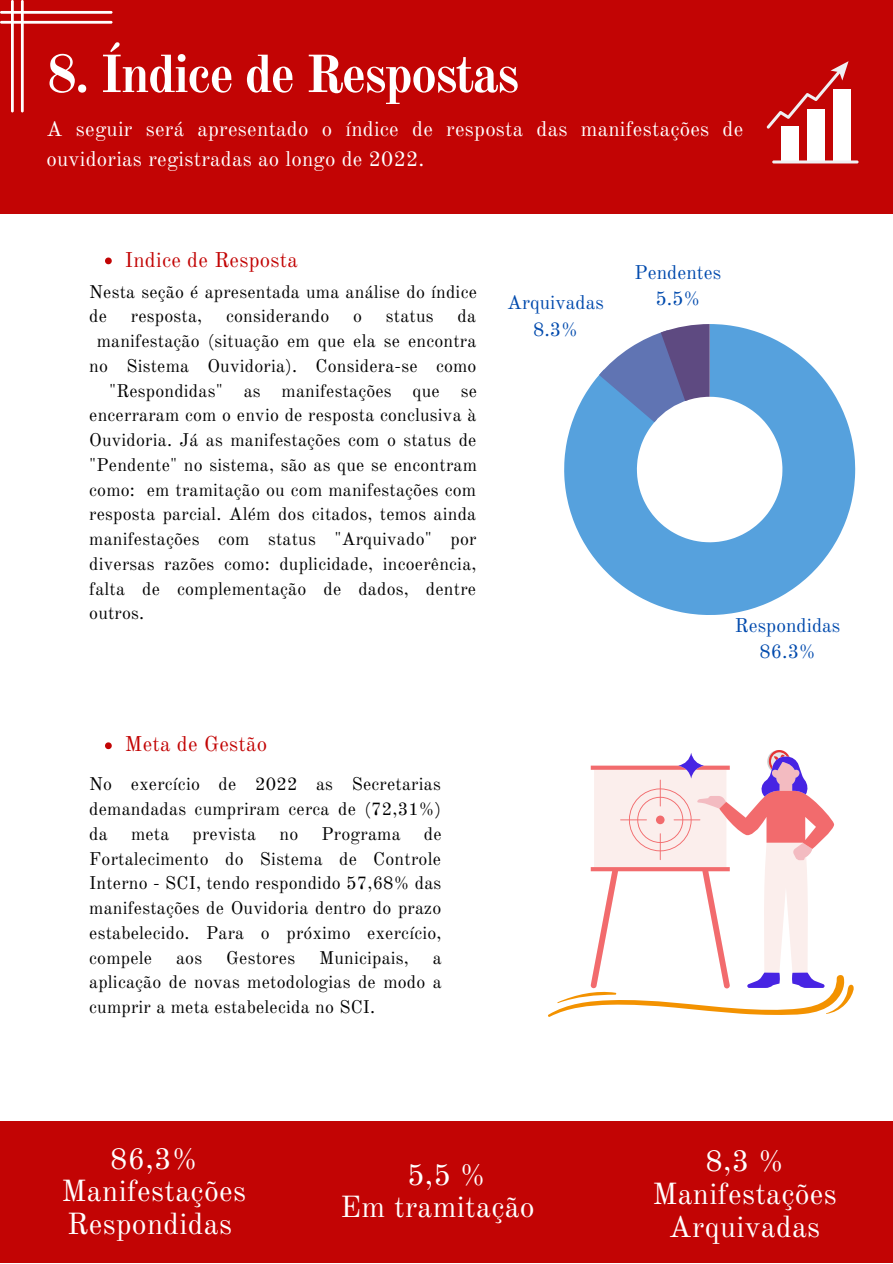
<style>
.page{position:relative;width:893px;height:1264px;background:#fff}
.page>*{position:absolute;margin:0;border:0;box-sizing:border-box;transform-origin:0 0}
.t1{font:700 52.5px "Old Standard";letter-spacing:-.04em;color:#fff}
.t2{font:29.85px/32.5px "Old Standard";letter-spacing:.01em;color:#fff;text-align:center}
.t3{font:21px/29.2px "Old Standard";letter-spacing:.01em;color:#fff}
.t4{font:21px "Old Standard";letter-spacing:.01em;color:#c20404}
.t5{font:19.5px/26.8px "Old Standard";color:#004aad;text-align:center}
.t6{font:18px/24.8px "Old Standard";letter-spacing:.01em;color:#000;text-align:justify}
</style>
<div class="page">
<svg style="left:564px;top:324px;width:291px;height:291px;fill:#56a1dd"></svg>
<svg style="left:599px;top:324px;width:110px;height:98px"></svg>
<div style="left:0;top:0;width:892px;height:213px;background:#c20404"></div>
<svg style="left:0;top:0;width:112px;height:112px"></svg>
<div style="left:781px;top:126px;width:17px;height:36px;background:#fff"></div>
<div style="left:807px;top:110px;width:17px;height:52px;background:#fff"></div>
<div style="left:832px;top:89px;width:18px;height:73px;background:#fff"></div>
<hr style="left:772px;top:160px;width:86px;height:3px;background:#eff0f2;border-radius:2px">
<svg style="left:766px;top:61px;width:82px;height:68px"></svg>
<div style="left:0;top:1120px;width:892px;height:142px;background:#c20404"></div>
<svg style="left:548px;top:750px;width:306px;height:267px"></svg>
<svg style="left:105px;top:257px;width:7px;height:7px"></svg>
<svg style="left:105px;top:742px;width:7px;height:7px"></svg>
<h1 class="t1" style="left:47px;top:42px;width:474px">8. Índice de Respostas</h1>
<p class="t3" style="left:47px;top:115px;width:698px">A seguir será apresentado o índice de resposta das manifestações de ouvidorias registradas ao longo de 2022.</p>
<p class="t4" style="left:125px;top:246px;width:174px">Indice de Resposta</p>
<p class="t6" style="left:89px;top:279px;width:389px">Nesta seção é apresentada uma análise do índice de</p>
<p class="t6" style="left:131px;top:304px;width:73px">resposta,</p>
<p class="t6" style="left:226px;top:304px;width:105px">considerando</p>
<p class="t6" style="left:353px;top:304px;width:10px">o</p>
<p class="t6" style="left:386px;top:304px;width:49px">status</p>
<p class="t6" style="left:457px;top:304px;width:20px">da</p>
<p class="t6" style="left:97px;top:329px;width:381px">manifestação (situação em que ela se encontra</p>
<p class="t6" style="left:89px;top:353px;width:389px">no Sistema Ouvidoria). Considera-se como</p>
<p class="t6" style="left:109px;top:378px;width:369px">"Respondidas" as manifestações que se</p>
<p class="t6" style="left:89px;top:403px;width:388px">encerraram com o envio de resposta conclusiva à</p>
<p class="t6" style="left:89px;top:428px;width:389px">Ouvidoria. Já as manifestações com o status de</p>
<p class="t6" style="left:89px;top:452px;width:389px">"Pendente" no sistema, são as que se encontram</p>
<p class="t6" style="left:89px;top:477px;width:388px">como: em tramitação ou com manifestações com</p>
<p class="t6" style="left:89px;top:502px;width:388px">resposta parcial. Além dos citados, temos ainda</p>
<p class="t6" style="left:89px;top:527px;width:389px">manifestações com status "Arquivado" por</p>
<p class="t6" style="left:89px;top:551px;width:389px">diversas razões como: duplicidade, incoerência,</p>
<p class="t6" style="left:89px;top:576px;width:388px">falta de complementação de dados, dentre</p>
<p class="t6" style="left:89px;top:601px;width:57px">outros.</p>
<p class="t5" style="left:507px;top:289px;width:98px">Arquivadas<br>8.3%</p>
<p class="t4" style="left:125px;top:731px;width:144px">Meta de Gestão</p>
<p class="t6" style="left:89px;top:772px;width:353px">No exercício de 2022 as Secretarias demandadas cumpriram cerca de (72,31%) da</p>
<p class="t6" style="left:89px;top:821px;width:354px;text-indent:334px">de Fortalecimento do Sistema de Controle Interno - SCI, tendo respondido 57,68% das manifestações de Ouvidoria dentro do prazo estabelecido. Para o próximo exercício, compele</p>
<p class="t6" style="left:131px;top:821px;width:40px">meta</p>
<p class="t6" style="left:192px;top:821px;width:65px">prevista</p>
<p class="t6" style="left:279px;top:821px;width:20px">no</p>
<p class="t6" style="left:321px;top:821px;width:81px">Programa</p>
<p class="t6" style="left:176px;top:945px;width:28px">aos</p>
<p class="t6" style="left:226px;top:945px;width:70px">Gestores</p>
<p class="t6" style="left:319px;top:945px;width:91px">Municipais,</p>
<p class="t6" style="left:89px;top:945px;width:354px;text-indent:343px">a aplicação de novas metodologias de modo a cumprir a meta estabelecida no SCI.</p>
<p class="t5" style="left:634px;top:259px;width:88px">Pendentes<br>5.5%</p>
<p class="t5" style="left:734px;top:611px;width:107px">Respondidas<br>86.3%</p>
<h2 class="t2" style="left:62px;top:1142px;width:186px">86,3%<br>Manifestações<br>Respondidas</h2>
<h2 class="t2" style="left:340px;top:1158px;width:196px">5,5 %<br>Em tramitação</h2>
<h2 class="t2" style="left:652px;top:1145px;width:186px">8,3 %<br>Manifestações<br>Arquivadas</h2>
</div>
